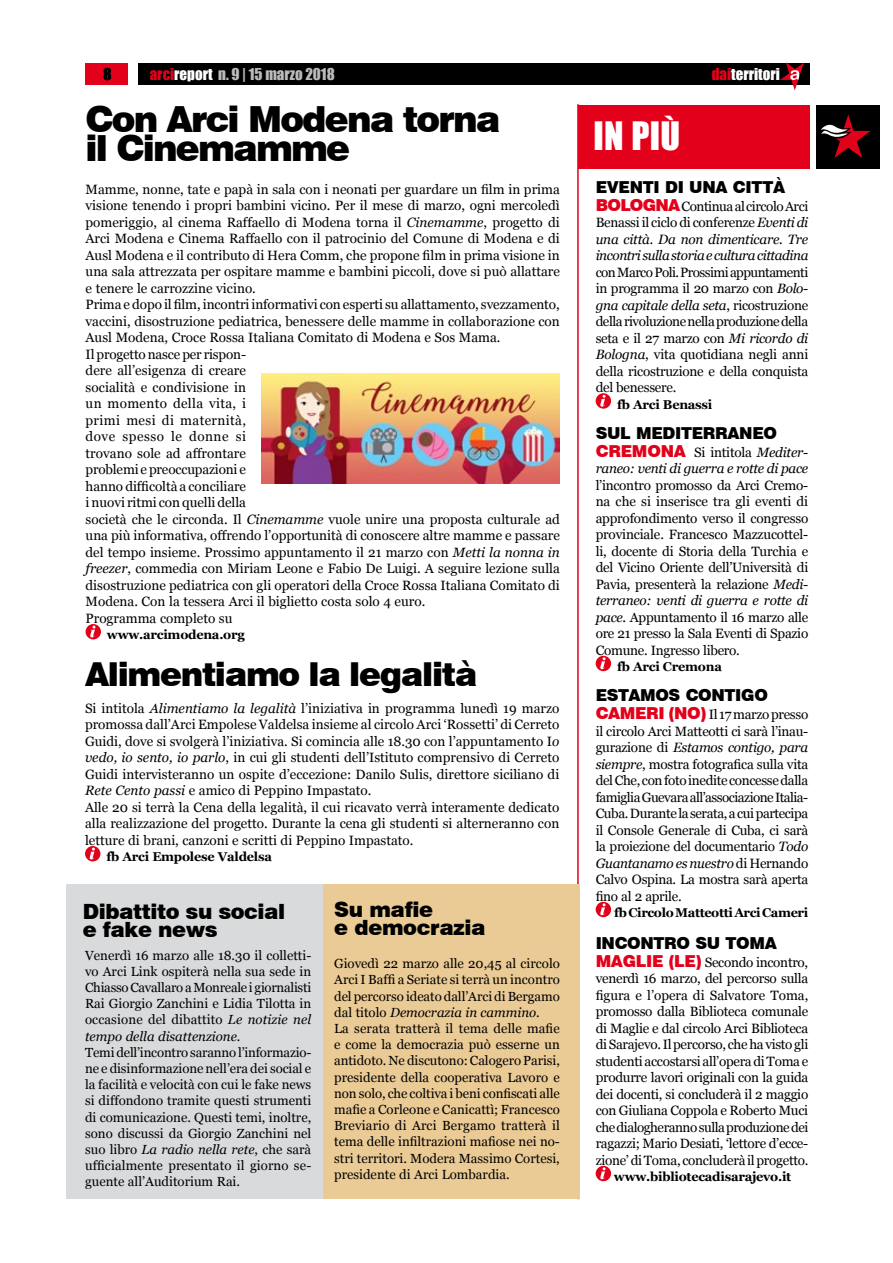
<style>
.page{position:relative;width:893px;height:1263px;background:#fff}
.page>*{position:absolute;margin:0;border:0;box-sizing:border-box;transform-origin:0 0}
.t1{font:900 36px/29.7px "Swiss 721 BT";letter-spacing:-.05em;color:#000}
.t2{font:36px "Impact";color:#fff}
.t3{font:900 33px "Swiss 721 BT";letter-spacing:-.04em;color:#000}
.t4{font:900 21px/18px "Swiss 721 BT";letter-spacing:-.02em;color:#000}
.t5{font:900 16.5px "Swiss 721 BT";letter-spacing:-.02em;color:#000}
.t6{font:900 16.5px "Swiss 721 BT";letter-spacing:-.04em;color:#e2001a}
.t7{font:15px "Impact";color:#b9bbbc}
.t8{font:15px "Impact";color:#fff}
.t9{font:15px "Impact";color:#000}
.t10{font:13.5px/16.5px "Georgia";color:#000;text-align:justify}
.t11{font:italic 13.5px/16.5px "Georgia";letter-spacing:-.02em;color:#000;text-align:justify}
.t12{font:13.2px/16.2px "Georgia";color:#000}
.t13{font:700 12.75px "Georgia";letter-spacing:-.02em;color:#000}
.s1{color:#e2001a}
.s2{color:#fff}
.s3{font-style:italic}
.s4{font-style:normal}
.s5{font-family:"Swiss 721 BT";font-weight:900;font-style:normal;font-size:16.5px;color:#e2001a}
.s6{font-family:"Swiss 721 BT";font-weight:900;font-size:16.5px;color:#e2001a}
</style>
<div class="page">
<div style="left:85px;top:64px;width:43px;height:21px;background:#e2001a"></div>
<div style="left:138px;top:64px;width:672px;height:21px;background:#000"></div>
<div style="left:579px;top:105px;width:231px;height:63px;background:#e2001a"></div>
<div style="left:816px;top:105px;width:64px;height:63px;background:#000"></div>
<svg style="left:821px;top:114px;width:50px;height:44px"></svg>
<hr style="left:577px;top:104px;width:2px;height:1095px;background:#e2001a">
<svg style="left:780px;top:62px;width:24px;height:28px"></svg>
<svg style="left:596px;top:393px;width:15px;height:16px"></svg>
<svg style="left:600px;top:395px;width:6px;height:12px"></svg>
<div style="left:596px;top:656px;width:15px;height:15px;background:#e2001a;border-radius:50%"></div>
<svg style="left:600px;top:657px;width:6px;height:12px"></svg>
<div style="left:596px;top:902px;width:15px;height:15px;background:#e2001a;border-radius:50%"></div>
<svg style="left:600px;top:903px;width:6px;height:12px"></svg>
<div style="left:596px;top:1166px;width:15px;height:15px;background:#e2001a;border-radius:50%"></div>
<svg style="left:600px;top:1167px;width:6px;height:12px"></svg>
<div style="left:323px;top:884px;width:257px;height:315px;background:#eaca95"></div>
<div style="left:86px;top:624px;width:15px;height:15px;background:#e2001a;border-radius:50%"></div>
<svg style="left:90px;top:626px;width:5px;height:11px"></svg>
<div style="left:66px;top:884px;width:257px;height:315px;background:#d9dadb"></div>
<div style="left:85px;top:846px;width:15px;height:15px;background:#e2001a;border-radius:50%"></div>
<svg style="left:90px;top:848px;width:5px;height:11px"></svg>
<img style="left:261px;top:373px;width:299px;height:111px">
<p class="t9" style="left:103px;top:62px;width:10px">8</p>
<p class="t7" style="left:150px;top:62px;width:186px"><span class="s1">arci</span><span class="s2">report</span> n. 9 | 15 marzo 2018</p>
<h1 class="t1" style="left:86px;top:104px;width:417px">Con Arci Modena torna il Cinemamme</h1>
<p class="t10" style="left:86px;top:181px;width:476px;text-align:left">Mamme, nonne, tate e papà in sala con i neonati per guardare un film in prima visione tenendo i propri bambini vicino. Per il mese di marzo, ogni mercoledì pomeriggio, al cinema Raffaello di Modena torna il <span class="s3">Cinemamme</span>, progetto di Arci Modena e Cinema Raffaello con il patrocinio del Comune di Modena e di Ausl Modena e il contributo di Hera Comm, che propone film in prima visione in una sala attrezzata per ospitare mamme e bambini piccoli, dove si può allattare e tenere le carrozzine vicino.<br>Prima e dopo il film, incontri informativi con esperti su allattamento, svezzamento, vaccini, disostruzione pediatrica, benessere delle mamme in collaborazione con Ausl Modena, Croce Rossa Italiana Comitato di Modena e Sos Mama.<br>Il progetto nasce per rispon-<br>dere all’esigenza di creare<br>socialità e condivisione in<br>un momento della vita, i<br>primi mesi di maternità,<br>dove spesso le donne si<br>trovano sole ad affrontare<br>problemi e preoccupazioni e<br>hanno difficoltà a conciliare<br>i nuovi ritmi con quelli della<br>società che le circonda. Il <span class="s3">Cinemamme</span> vuole unire una proposta culturale ad una più informativa, offrendo l’opportunità di conoscere altre mamme e passare del tempo insieme. Prossimo appuntamento il 21 marzo con <span class="s3">Metti la nonna in freezer</span>, commedia con Miriam Leone e Fabio De Luigi. A seguire lezione sulla disostruzione pediatrica con gli operatori della Croce Rossa Italiana Comitato di Modena. Con la tessera Arci il biglietto costa solo 4 euro.<br>Programma completo su</p>
<p class="t13" style="left:107px;top:627px;width:139px">www.arcimodena.org</p>
<h2 class="t3" style="left:85px;top:654px;width:394px">Alimentiamo la legalità</h2>
<p class="t10" style="left:85px;top:700px;width:476px;text-align:left">Si intitola <span class="s3">Alimentiamo la legalità</span> l’iniziativa in programma lunedì 19 marzo promossa dall’Arci Empolese Valdelsa insieme al circolo Arci ‘Rossetti’ di Cerreto Guidi, dove si svolgerà l’iniziativa. Si comincia alle 18.30 con l’appuntamento I<span class="s3">o vedo, io sento, io parlo</span>, in cui gli studenti dell’Istituto comprensivo di Cerreto Guidi intervisteranno un ospite d’eccezione: Danilo Sulis, direttore siciliano di <span class="s3">Rete Cento passi</span> e amico di Peppino Impastato.<br>Alle 20 si terrà la Cena della legalità, il cui ricavato verrà interamente dedicato alla realizzazione del progetto. Durante la cena gli studenti si alterneranno con letture di brani, canzoni e scritti di Peppino Impastato.</p>
<p class="t13" style="left:106px;top:849px;width:167px">fb Arci Empolese Valdelsa</p>
<h3 class="t4" style="left:83px;top:902px;width:204px">Dibattito su social e fake news</h3>
<p class="t12" style="left:85px;top:947px;width:228px">Venerdì 16 marzo alle 18.30 il colletti&shy;vo Arci Link ospiterà nella sua sede in Chiasso Cavallaro a Monreale i giornalisti Rai Giorgio Zanchini e Lidia Tilotta in occasione del dibattito <span class="s3">Le notizie nel tempo della disattenzione</span>.<br>Temi dell’incontro saranno l’informazio&shy;ne e disinformazione nell’era dei social e la facilità e velocità con cui le fake news si diffondono tramite questi strumenti di comunicazione. Questi temi, inoltre, sono discussi da Giorgio Zanchini nel suo libro <span class="s3">La radio nella rete</span>, che sarà ufficialmente presentato il giorno se&shy;guente all’Auditorium Rai.</p>
<h3 class="t4" style="left:334px;top:900px;width:153px">Su mafie<br>e democrazia</h3>
<p class="t12" style="left:334px;top:956px;width:227px">Giovedì 22 marzo alle 20,45 al circolo Arci I Baffi a Seriate si terrà un incontro del percorso ideato dall’Arci di Bergamo dal titolo <span class="s3">Democrazia in cammino</span>.<br>La serata tratterà il tema delle mafie e come la democrazia può esserne un antidoto. Ne discutono: Calogero Parisi, presidente della cooperativa Lavoro e non solo, che coltiva i beni confiscati alle mafie a Corleone e Canicattì; Francesco Breviario di Arci Bergamo tratterà il tema delle infiltrazioni mafiose nei no&shy;stri territori. Modera Massimo Cortesi, presidente di Arci Lombardia.</p>
<h1 class="t2" style="left:594px;top:108px;width:88px">in più</h1>
<p class="t8" style="left:712px;top:62px;width:70px"><span class="s1">dai</span>territori</p>
<p class="t5" style="left:596px;top:177px;width:191px">EVENTI DI UNA CITTà</p>
<p class="t6" style="left:596px;top:195px;width:61px">Bologna</p>
<p class="t11" style="left:596px;top:198px;width:214px;text-indent:86px"><span class="s4">Continua al circolo Arci Benassi il ciclo di conferenze</span> Eventi di una città. Da non dimenticare. Tre incontri sulla storia e cultura cittadina</p>
<p class="t10" style="left:596px;top:264px;width:214px">con Marco Poli. Prossimi appuntamenti in programma il 20 marzo con <span class="s3">Bolo&shy;gna capitale della seta</span>, ricostruzione della rivoluzione nella produzione della seta e il 27 marzo con <span class="s3">Mi ricordo di Bologna</span>, vita quotidiana negli anni della ricostruzione e della conquista del benessere.</p>
<p class="t13" style="left:617px;top:396px;width:97px">fb Arci Benassi</p>
<p class="t5" style="left:596px;top:423px;width:13px">sul</p>
<p class="t5" style="left:636px;top:423px;width:13px">mediterrane</p>
<p class="t5" style="left:763px;top:423px;width:15px">o</p>
<p class="t11" style="left:596px;top:444px;width:214px"><span class="s5">CREMONA</span> <span class="s4">Si intitola</span> Mediter&shy;raneo: venti di guerra e rotte di pace</p>
<p class="t10" style="left:596px;top:477px;width:214px">l’incontro promosso da Arci Cremo&shy;na che si inserisce tra gli eventi di approfondimento verso il congresso provinciale. Francesco Mazzucottel&shy;li, docente di Storia della Turchia e del Vicino Oriente dell’Università di Pavia, presenterà la relazione <span class="s3">Medi&shy;terraneo: venti di guerra e rotte di pace</span>. Appuntamento il 16 marzo alle ore 21 presso la Sala Eventi di Spazio Comune. Ingresso libero.</p>
<p class="t13" style="left:617px;top:658px;width:106px">fb Arci Cremona</p>
<p class="t5" style="left:596px;top:685px;width:13px">estam</p>
<p class="t5" style="left:655px;top:685px;width:68px">os contig</p>
<p class="t5" style="left:754px;top:685px;width:15px">o</p>
<p class="t10" style="left:596px;top:706px;width:214px"><span class="s6">CAMERI (NO)</span>Il 17 marzo presso il circolo Arci Matteotti ci sarà l’inau&shy;gurazione di <span class="s3">Estamos contigo, para siempre</span>, mostra fotografica sulla vita del Che, con foto inedite concesse dalla famiglia Guevara all’associazione Italia-Cuba. Durante la serata, a cui partecipa il Console Generale di Cuba, ci sarà la proiezione del documentario <span class="s3">Todo Guantanamo es nuestro</span> di Hernando Calvo Ospina. La mostra sarà aperta fino al 2 aprile.</p>
<p class="t13" style="left:614px;top:904px;width:196px">fb Circolo Matteotti Arci Cameri</p>
<p class="t5" style="left:596px;top:933px;width:12px">inc</p>
<p class="t5" style="left:627px;top:933px;width:26px">ontr</p>
<p class="t5" style="left:676px;top:933px;width:88px">o su toma</p>
<p class="t10" style="left:596px;top:954px;width:214px"><span class="s6">MAGLIE (LE)</span> Secondo incontro, venerdì 16 marzo, del percorso sulla figura e l’opera di Salvatore Toma, promosso dalla Biblioteca comunale di Maglie e dal circolo Arci Biblioteca di Sarajevo. Il percorso, che ha visto gli studenti accostarsi all’opera di Toma e produrre lavori originali con la guida dei docenti, si concluderà il 2 maggio con Giuliana Coppola e Roberto Muci che dialogheranno sulla produzione dei ragazzi; Mario Desiati, ‘lettore d’ecce&shy;zione’ di Toma, concluderà il progetto.</p>
<p class="t13" style="left:614px;top:1168px;width:179px">www.bibliotecadisarajevo.it</p>
</div>
